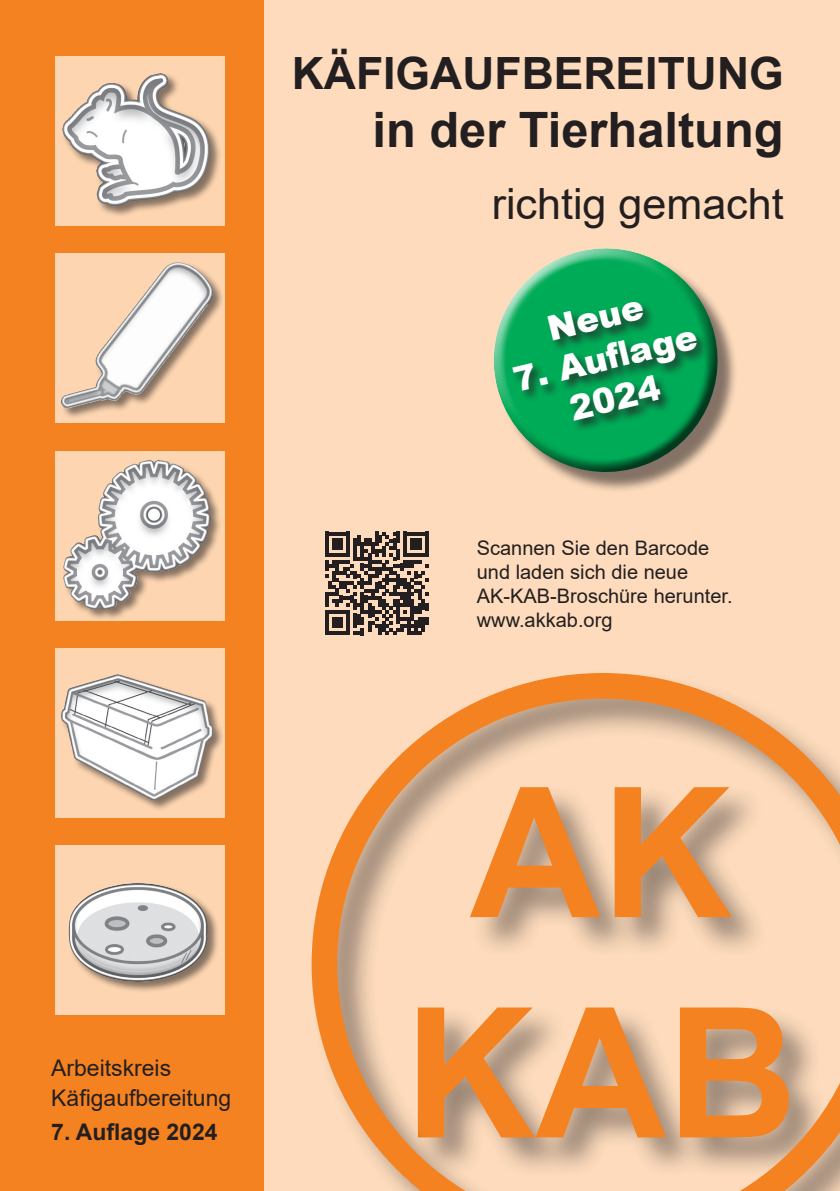
<style>
.page{position:relative;width:840px;height:1191px;background:#fff}
.page>*{position:absolute;margin:0;border:0;box-sizing:border-box;transform-origin:0 0}
.t1{font:700 48.8px "Arial";color:#231f20}
.t2{font:700 44.4px "Arial";color:#231f20}
.t3{font:43px "Arial";color:#231f20}
.t4{font:900 34.4px/41.2px "Arial";color:#fff;text-align:center}
.t5{font:23px/30.2px "Arial";color:#231f20}
.t6{font:700 23px "Arial";color:#231f20}
.t7{font:20px/24px "Arial";color:#231f20}
</style>
<div class="page">
<div style="left:0;top:0;width:291px;height:1191px;background:#f58220"></div>
<div style="left:265px;top:0;width:574px;height:1191px;background:#fddbbc"></div>
<div style="left:55px;top:56px;width:169px;height:169px;background:#fdd5b0"></div>
<div style="left:55px;top:254px;width:169px;height:169px;background:#fdd5b0"></div>
<div style="left:55px;top:451px;width:169px;height:169px;background:#fdd5b0"></div>
<div style="left:55px;top:648px;width:169px;height:169px;background:#fdd5b0"></div>
<div style="left:62px;top:73px;width:159px;height:145px;background:#231f20;opacity:.55"></div>
<img style="left:62px;top:73px;width:98px;height:105px">
<div style="left:60px;top:262px;width:164px;height:158px;background:#231f20;opacity:.55"></div>
<img style="left:95px;top:262px;width:82px;height:102px">
<div style="left:63px;top:459px;width:159px;height:162px;background:#231f20;opacity:.55"></div>
<img style="left:64px;top:460px;width:94px;height:103px">
<div style="left:61px;top:674px;width:163px;height:138px;background:#231f20;opacity:.55"></div>
<img style="left:61px;top:674px;width:84px;height:122px">
<div style="left:55px;top:846px;width:169px;height:169px;background:#fdd5b0"></div>
<div style="left:68px;top:882px;width:151px;height:111px;background:#231f20;opacity:.55"></div>
<img style="left:69px;top:883px;width:124px;height:98px">
<svg style="left:569px;top:248px;width:74px;height:7px"></svg>
<svg style="left:493px;top:255px;width:242px;height:235px"></svg>
<div style="left:510px;top:301px;width:199px;height:132px;background:#231f20;opacity:.75"></div>
<svg style="left:311px;top:673px;width:528px;height:518px"></svg>
<svg style="left:325px;top:532px;width:103px;height:103px"></svg>
<h2 class="t2" style="left:291px;top:42px;width:493px">KÄFIGAUFBEREITUNG</h2>
<h1 class="t1" style="left:372px;top:96px;width:412px">in der Tierhaltung</h1>
<h3 class="t3" style="left:491px;top:174px;width:293px">richtig gemacht</h3>
<h3 class="t4" style="left:542px;top:308px;width:99px;rotate:-14deg">Neue</h3>
<h3 class="t4" style="left:508px;top:359px;width:189px;rotate:-14deg">7. Auflage<br>2024</h3>
<p class="t7" style="left:476px;top:535px;width:257px">Scannen Sie den Barcode und laden sich die neue<br>AK-KAB-Broschüre herunter. www.akkab.org</p>
<p class="t5" style="left:51px;top:1052px;width:181px">Arbeitskreis<br>Käfigaufbereitung</p>
<p class="t6" style="left:51px;top:1115px;width:168px">7. Auflage 2024</p>
</div>
